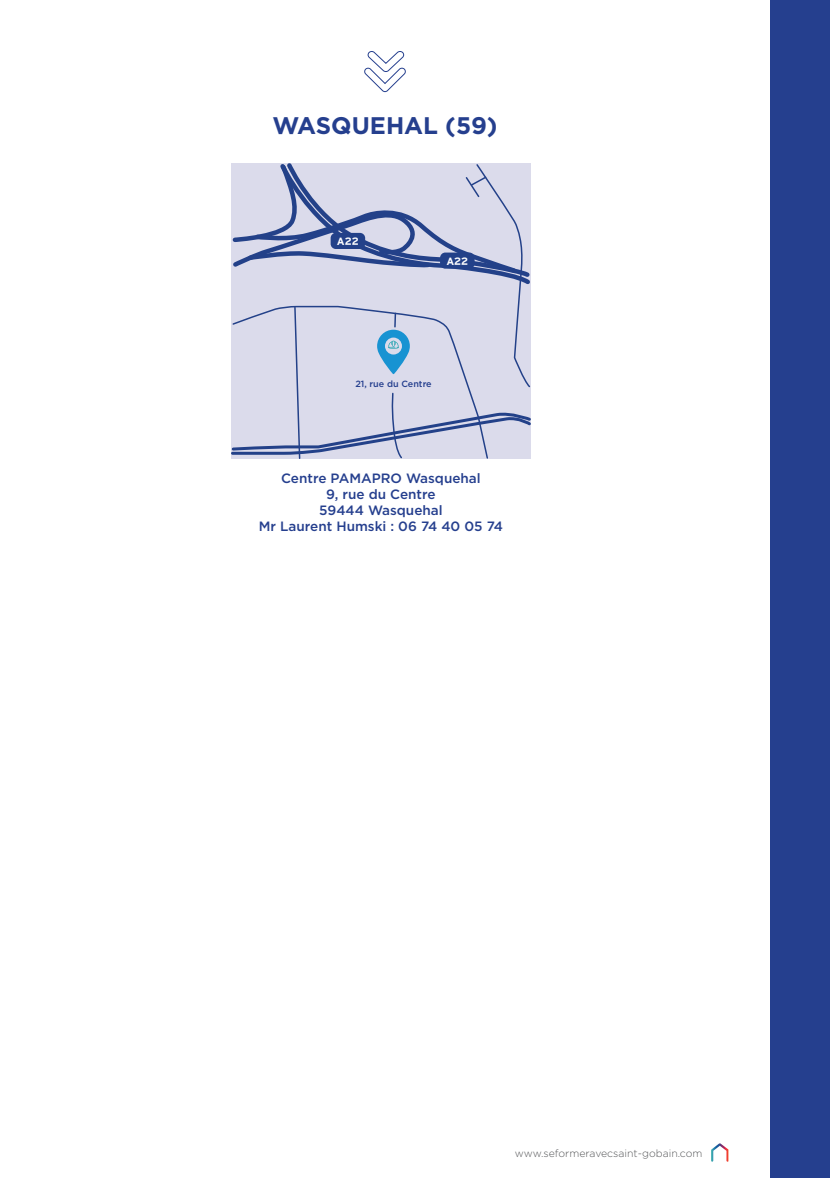
<style>
.page{position:relative;width:830px;height:1178px;background:#fff}
.page>*{position:absolute;margin:0;border:0;box-sizing:border-box;transform-origin:0 0}
.t1{font:700 24px "Gotham";color:#253f8e}
.t2{font:500 13.5px/16.2px "Gotham";color:#253f8e;text-align:center}
.t3{font:300 10.5px "Gotham";color:#57585a}
.t4{font:700 10.5px "Interstate";color:#fff}
.t5{font:500 9px "Gotham";color:#253f8e}
</style>
<div class="page">
<div style="left:770px;top:0;width:59px;height:1178px;background:#253f8e"></div>
<svg style="left:711px;top:1143px;width:17px;height:18px"></svg>
<svg style="left:364px;top:51px;width:42px;height:42px"></svg>
<svg style="left:231px;top:163px;width:300px;height:296px;background:#c6cae0"></svg>
<h1 class="t1" style="left:272px;top:109px;width:226px">WASQUEHAL (59)</h1>
<p class="t4" style="left:337px;top:236px;width:23px">A22</p>
<p class="t4" style="left:446px;top:255px;width:23px">A22</p>
<p class="t5" style="left:355px;top:378px;width:78px">21, rue du Centre</p>
<p class="t2" style="left:259px;top:470px;width:245px">Centre PAMAPRO Wasquehal<br>9, rue du Centre<br>59444 Wasquehal<br>Mr Laurent Humski : 06 74 40 05 74</p>
<p class="t3" style="left:514px;top:1146px;width:189px">www.seformeravecsaint-gobain.com</p>
</div>
